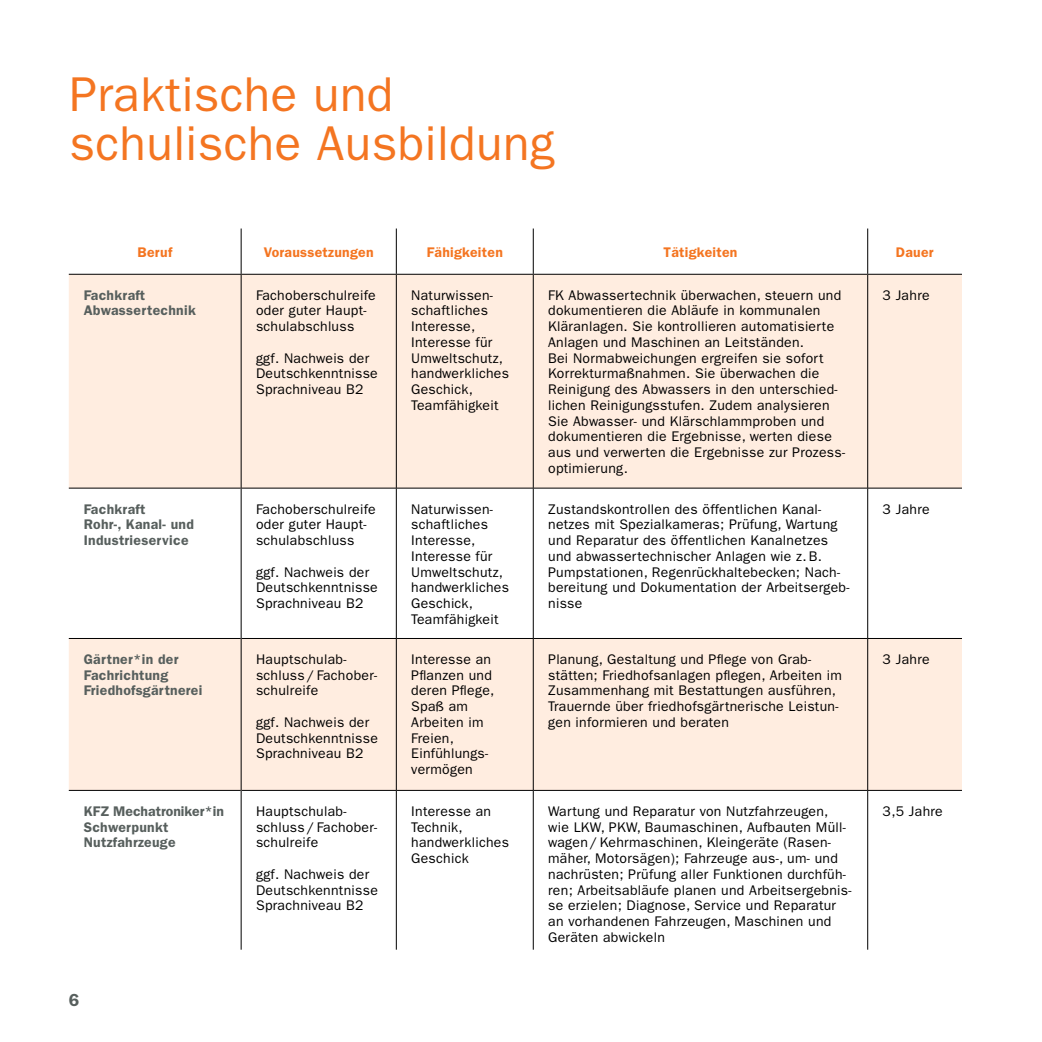
<style>
.page{position:relative;width:1042px;height:1042px;background:#fff}
.page>*{position:absolute;margin:0;border:0;box-sizing:border-box;transform-origin:0 0}
.t1{font:49px/49px "Franklin Gothic LT";letter-spacing:.01em;color:#f47521}
.t2{font:600 17.5px "Franklin Gothic LT";color:#575f5d}
.t3{font:14px/15.8px "Franklin Gothic LT";letter-spacing:.02em;color:#000}
.t4{font:600 14px/15.8px "Franklin Gothic LT";letter-spacing:.02em;color:#575f5d}
.t5{font:600 14px "Franklin Gothic LT";letter-spacing:.02em;color:#f47521}
</style>
<div class="page">
<div style="left:69px;top:275px;width:893px;height:213px;background:#ffede0"></div>
<svg style="left:69px;top:489px;width:893px;height:460px"></svg>
<hr style="left:396px;top:228px;width:1px;height:46px;background:#000">
<hr style="left:533px;top:228px;width:1px;height:46px;background:#000">
<hr style="left:867px;top:228px;width:1px;height:46px;background:#000">
<hr style="left:396px;top:275px;width:1px;height:213px;background:#000">
<hr style="left:533px;top:275px;width:1px;height:213px;background:#000">
<hr style="left:867px;top:275px;width:1px;height:213px;background:#000">
<hr style="left:69px;top:488px;width:172px;height:1px;background:#000">
<hr style="left:242px;top:488px;width:154px;height:1px;background:#000">
<hr style="left:396px;top:488px;width:137px;height:1px;background:#000">
<hr style="left:396px;top:488px;width:1px;height:150px;background:#000">
<hr style="left:533px;top:488px;width:334px;height:1px;background:#000">
<hr style="left:533px;top:488px;width:1px;height:150px;background:#000">
<hr style="left:867px;top:488px;width:95px;height:1px;background:#000">
<hr style="left:867px;top:488px;width:1px;height:150px;background:#000">
<hr style="left:69px;top:638px;width:172px;height:1px;background:#000">
<hr style="left:242px;top:638px;width:154px;height:1px;background:#000">
<hr style="left:396px;top:638px;width:137px;height:1px;background:#000">
<hr style="left:396px;top:639px;width:1px;height:151px;background:#000">
<hr style="left:533px;top:638px;width:334px;height:1px;background:#000">
<hr style="left:533px;top:639px;width:1px;height:151px;background:#000">
<hr style="left:867px;top:638px;width:95px;height:1px;background:#000">
<hr style="left:867px;top:639px;width:1px;height:151px;background:#000">
<hr style="left:69px;top:790px;width:172px;height:1px;background:#000">
<hr style="left:242px;top:790px;width:154px;height:1px;background:#000">
<hr style="left:396px;top:790px;width:137px;height:1px;background:#000">
<hr style="left:396px;top:790px;width:1px;height:159px;background:#000">
<hr style="left:533px;top:790px;width:334px;height:1px;background:#000">
<hr style="left:533px;top:790px;width:1px;height:159px;background:#000">
<hr style="left:867px;top:790px;width:95px;height:1px;background:#000">
<hr style="left:867px;top:790px;width:1px;height:159px;background:#000">
<hr style="left:241px;top:228px;width:1px;height:46px;background:#000">
<hr style="left:241px;top:275px;width:1px;height:213px;background:#000">
<hr style="left:241px;top:488px;width:1px;height:150px;background:#000">
<hr style="left:241px;top:638px;width:1px;height:152px;background:#000">
<hr style="left:241px;top:790px;width:1px;height:159px;background:#000">
<hr style="left:69px;top:274px;width:172px;height:1px;background:#000">
<hr style="left:241px;top:274px;width:155px;height:1px;background:#000">
<hr style="left:396px;top:274px;width:137px;height:1px;background:#000">
<hr style="left:533px;top:274px;width:334px;height:1px;background:#000">
<hr style="left:867px;top:274px;width:95px;height:1px;background:#000">
<h1 class="t1" style="left:69px;top:71px;width:487px">Praktische und schulische Ausbildung</h1>
<p class="t5" style="left:138px;top:244px;width:36px">Beruf</p>
<p class="t5" style="left:264px;top:244px;width:111px">Voraussetzungen</p>
<p class="t5" style="left:427px;top:244px;width:78px">Fähigkeiten</p>
<p class="t5" style="left:663px;top:244px;width:75px">Tätigkeiten</p>
<p class="t5" style="left:896px;top:244px;width:39px">Dauer</p>
<p class="t4" style="left:84px;top:287px;width:114px">Fachkraft<br>Abwassertechnik</p>
<p class="t3" style="left:256px;top:287px;width:121px">Fachoberschulreife oder guter Haupt&shy;schulabschluss</p>
<p class="t3" style="left:256px;top:350px;width:123px">ggf. Nachweis der<br>Deutschkenntnisse<br>Sprachniveau B2</p>
<p class="t3" style="left:411px;top:287px;width:99px">Naturwissen&shy;schaftliches<br>Interesse,<br>Interesse für<br>U mweltschutz, handwerkliches<br>Geschick,<br>Teamfähigkeit</p>
<p class="t3" style="left:548px;top:287px;width:298px">FK Abwassertechnik überwachen, steuern und dokumentieren die Abläufe in kommunalen Kläranlagen. Sie kontrollieren automatisierte Anlagen und Maschinen an Leitständen.<br>Bei Normabweichungen ergreifen sie sofort Korrekturmaßnahmen. Sie überwachen die Reinigung des Abwassers in den unterschied&shy;lichen Reinigungsstufen. Zudem analysieren Sie Abwasser- und Klärschlammproben und dokumentieren die Ergebnisse, werten diese aus und verwerten die Ergebnisse zur Prozess&shy;optimierung.</p>
<p class="t3" style="left:882px;top:287px;width:49px">3 Jahre</p>
<p class="t4" style="left:84px;top:501px;width:112px">Fachkraft<br>Rohr-, Kanal- und<br>Industrieservice</p>
<p class="t3" style="left:256px;top:501px;width:121px">Fachoberschulreife oder guter Haupt&shy;schulabschluss</p>
<p class="t3" style="left:256px;top:564px;width:123px">ggf. Nachweis der<br>Deutschkenntnisse<br>Sprachniveau B2</p>
<p class="t4" style="left:84px;top:651px;width:120px">Gärtner*in der<br>Fachrichtung<br>Friedhofsgärtnerei</p>
<p class="t3" style="left:256px;top:651px;width:123px">Hauptschulab&shy;schluss / Fachober&shy;schulreife</p>
<p class="t3" style="left:256px;top:714px;width:123px">ggf. Nachweis der<br>Deutschkenntnisse<br>Sprachniveau B2</p>
<p class="t4" style="left:84px;top:803px;width:142px">KFZ Mechatroniker*in<br>Schwerpunkt<br>Nutzfahrzeuge</p>
<p class="t3" style="left:256px;top:803px;width:123px">Hauptschulab&shy;schluss / Fachober&shy;schulreife</p>
<p class="t3" style="left:256px;top:866px;width:123px">ggf. Nachweis der<br>Deutschkenntnisse<br>Sprachniveau B2</p>
<p class="t2" style="left:69px;top:989px;width:12px">6</p>
<p class="t3" style="left:411px;top:501px;width:99px">Naturwissen&shy;schaftliches<br>Interesse,<br>Interesse für<br>U mweltschutz, handwerkliches<br>Geschick,<br>Teamfähigkeit</p>
<p class="t3" style="left:548px;top:501px;width:303px">Zustandskontrollen des öffentlichen Kanal&shy;netzes mit Spezialkameras; Prüfung, Wartung und Reparatur des öffentlichen Kanalnetzes und abwassertechnischer Anlagen wie z. B.<br>Pumpstationen, Regenrückhaltebecken; Nach&shy;bereitung und Dokumentation der Arbeitsergeb&shy;nisse</p>
<p class="t3" style="left:882px;top:501px;width:49px">3 Jahre</p>
<p class="t3" style="left:411px;top:651px;width:85px">Interesse an<br>Pflanzen und deren Pflege,<br>Spaß am<br>Arbeiten im<br>Freien,<br>Einfühlungs&shy;vermögen</p>
<p class="t3" style="left:548px;top:651px;width:295px">Planung, Gestaltung und Pflege von Grab&shy;stätten; Friedhofsanlagen pflegen, Arbeiten im Zusammenhang mit Bestattungen ausführen, Trauernde über friedhofsgärtnerische Leistun&shy;gen informieren und beraten</p>
<p class="t3" style="left:882px;top:651px;width:49px">3 Jahre</p>
<p class="t3" style="left:411px;top:803px;width:99px">Interesse an<br>Technik, handwerkliches<br>Geschick</p>
<p class="t3" style="left:548px;top:803px;width:305px">Wartung und Reparatur von Nutzfahrzeugen, wie LKW, PKW, Baumaschinen, Aufbauten Müll&shy;wagen / Kehrmaschinen, Kleingeräte (Rasen&shy;mäher, Motorsägen); Fahrzeuge aus-, um- und nachrüsten; Prüfung aller Funktionen durchfüh&shy;ren; Arbeitsabläufe planen und Arbeitsergebnis&shy;se erzielen; Diagnose, Service und Reparatur an vorhandenen Fahrzeugen, Maschinen und Geräten abwickeln</p>
<p class="t3" style="left:882px;top:803px;width:62px">3,5 Jahre</p>
</div>
